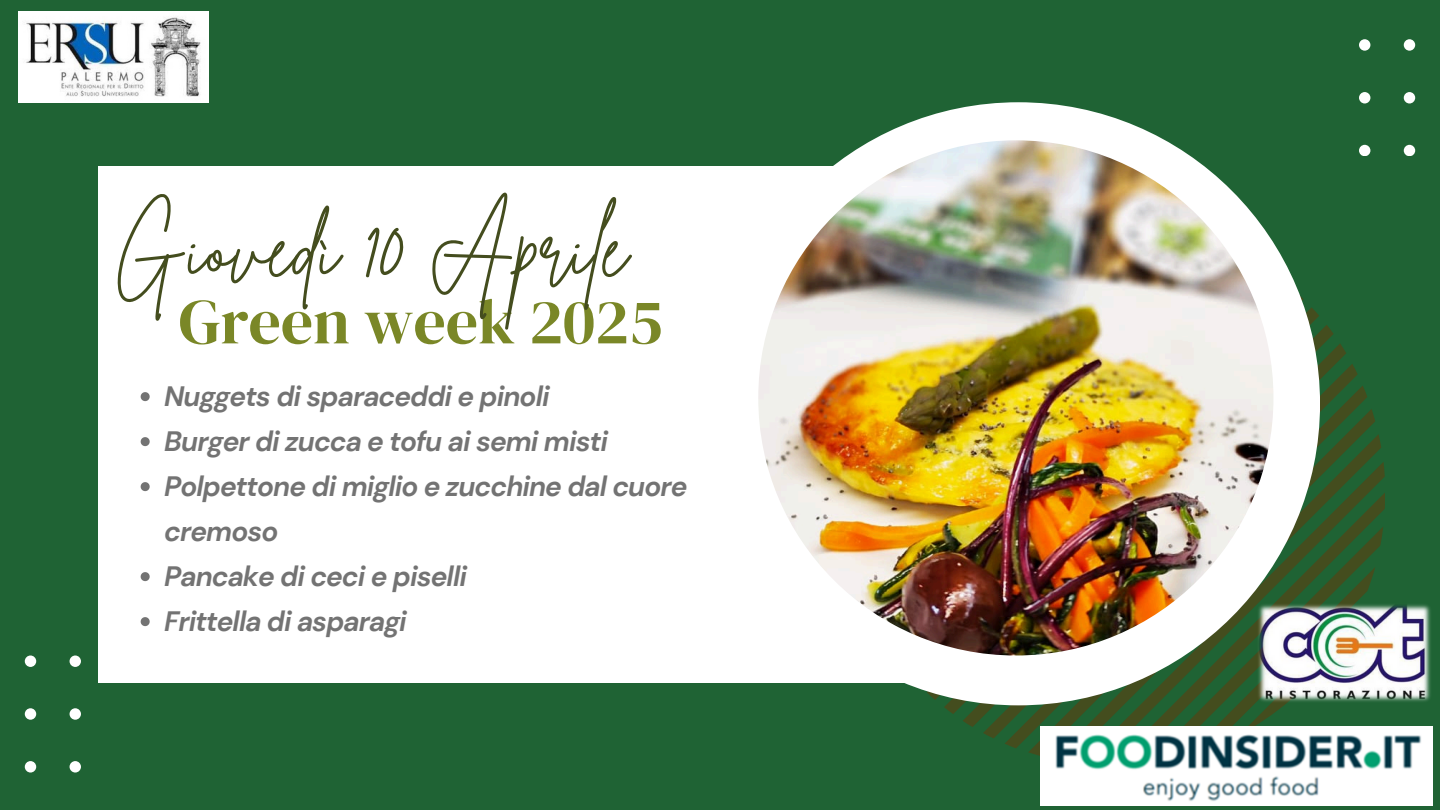
<style>
.page{position:relative;width:1440px;height:810px;background:#1f6334}
.page>*{position:absolute;margin:0;border:0;box-sizing:border-box;transform-origin:0 0}
.t1{font:79.8px "Brittany Signature";color:#444d1e}
.t2{font:63.7px "DM Serif Display";color:#7a8727}
.t3{font:italic 700 28px/45px "DM Sans";letter-spacing:-.03em;color:#737373}
</style>
<div class="page">
<div style="left:99px;top:166px;width:919px;height:517px;background:#fff"></div>
<svg style="left:904px;top:223px;width:481px;height:543px"></svg>
<div style="left:717px;top:102px;width:603px;height:603px;background:#fff;border-radius:50%"></div>
<img style="left:758px;top:140px;width:515px;height:516px;border-radius:50%">
<svg style="left:1359px;top:39px;width:57px;height:117px"></svg>
<svg style="left:24px;top:656px;width:57px;height:117px"></svg>
<img style="left:1041px;top:726px;width:391px;height:80px">
<svg style="left:141px;top:392px;width:9px;height:9px"></svg>
<svg style="left:141px;top:437px;width:9px;height:9px"></svg>
<svg style="left:141px;top:482px;width:9px;height:9px"></svg>
<svg style="left:141px;top:572px;width:9px;height:9px"></svg>
<svg style="left:141px;top:617px;width:9px;height:9px"></svg>
<img style="left:18px;top:12px;width:191px;height:90px">
<img style="left:1257px;top:603px;width:174px;height:100px">
<p class="t1" style="left:114px;top:197px;width:515px">Giovedì 10 Aprile</p>
<p class="t2" style="left:179px;top:277px;width:485px">Green week 2025</p>
<p class="t3" style="left:164px;top:374px;width:387px">Nuggets di sparaceddi e pinoli</p>
<h1 class="t3" style="left:164px;top:419px;width:445px">Burger di zucca e tofu ai semi misti</h1>
<h2 class="t3" style="left:164px;top:464px;width:525px">Polpettone di miglio e zucchine dal cuore cremoso</h2>
<p class="t3" style="left:164px;top:554px;width:304px">Pancake di ceci e piselli</p>
<p class="t3" style="left:164px;top:599px;width:244px">Frittella di asparagi</p>
</div>
